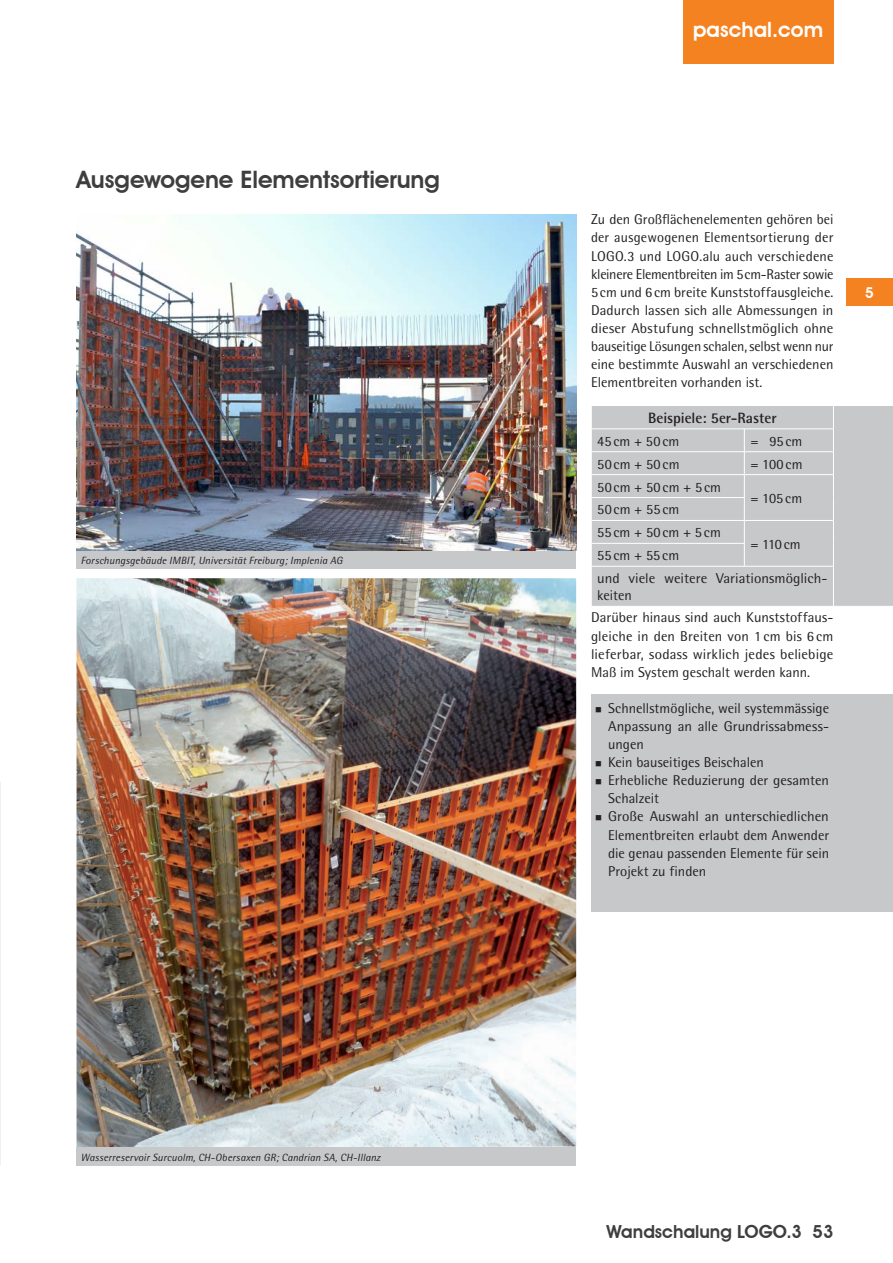
<style>
.page{position:relative;width:893px;height:1263px;background:#fff}
.page>*{position:absolute;margin:0;border:0;box-sizing:border-box;transform-origin:0 0}
.t1{font:600 24px "Avant Garde IT Cby BT";color:#3e3e3f}
.t2{font:600 21px "Avant Garde IT Cby BT";color:#fff}
.t3{font:600 18px "Avant Garde IT Cby BT";color:#3e3e3f}
.Fließ_eingerückt{font:700 15px "Rotis Semi Sans";letter-spacing:-.005em;color:#231f20}
.t4{font:600 15px "Avant Garde IT Cby BT";color:#fff}
.Fließtext{font:14.25px/18.1px "Rotis Semi Sans";letter-spacing:.005em;color:#231f20;text-align:justify}
.Fließ_eingerückt-2{font:14.25px/18.1px "Rotis Semi Sans";color:#231f20;text-align:justify}
.Bildunterschriften{font:italic 10.5px "Rotis Semi Sans";letter-spacing:.01em;color:#231f20}
</style>
<div class="page">
<div style="left:683px;top:0;width:150px;height:64px;background:#f58220"></div>
<img style="left:77px;top:578px;width:499px;height:569px">
<div style="left:77px;top:550px;width:499px;height:18px;background:#c7c8ca"></div>
<div style="left:77px;top:1147px;width:499px;height:18px;background:#c7c8ca"></div>
<img style="left:77px;top:215px;width:499px;height:335px">
<div style="left:592px;top:406px;width:301px;height:200px;background:#c7c8ca"></div>
<hr style="left:591px;top:429px;width:153px;height:1px;background:#fff">
<hr style="left:744px;top:429px;width:90px;height:1px;background:#fff">
<hr style="left:591px;top:451px;width:153px;height:1px;background:#fff">
<hr style="left:744px;top:451px;width:90px;height:1px;background:#fff">
<hr style="left:591px;top:474px;width:153px;height:1px;background:#fff">
<hr style="left:744px;top:474px;width:90px;height:1px;background:#fff">
<hr style="left:591px;top:497px;width:153px;height:1px;background:#fff">
<hr style="left:591px;top:520px;width:153px;height:1px;background:#fff">
<hr style="left:744px;top:520px;width:90px;height:1px;background:#fff">
<svg style="left:833px;top:406px;width:1px;height:160px"></svg>
<hr style="left:591px;top:543px;width:153px;height:1px;background:#fff">
<svg style="left:744px;top:430px;width:1px;height:136px"></svg>
<hr style="left:591px;top:566px;width:153px;height:1px;background:#fff">
<hr style="left:744px;top:566px;width:90px;height:1px;background:#fff">
<hr style="left:833px;top:566px;width:1px;height:40px;background:#fff">
<div style="left:591px;top:695px;width:302px;height:217px;background:#c7c8ca"></div>
<div style="left:846px;top:279px;width:47px;height:27px;background:#f58220"></div>
<p class="t1" style="left:77px;top:165px;width:365px">Ausgewogene Elementsortierung</p>
<p class="Bildunterschriften" style="left:81px;top:554px;width:263px">Forschungsgebäude IMBIT, Universität Freiburg; Implenia AG</p>
<p class="Bildunterschriften" style="left:81px;top:1151px;width:301px">Wasserreservoir Surcuolm, CH-Obersaxen GR; Candrian SA, CH-Illanz</p>
<h2 class="t2" style="left:693px;top:17px;width:132px">paschal.com</h2>
<p class="Fließtext" style="left:591px;top:210px;width:244px">Zu den Großflächenelementen gehören bei der ausgewogenen Elementsortierung der LOGO.3 und LOGO.alu auch verschiedene kleinere Elementbreiten im 5cm-Raster sowie 5cm und 6cm breite Kunststoffausgleiche.<br>Dadurch lassen sich alle Abmessungen in dieser Abstufung schnellstmöglich ohne bauseitige Lösungen schalen, selbst wenn nur eine bestimmte Auswahl an verschiedenen Elementbreiten vorhanden ist.</p>
<p class="Fließ_eingerückt" style="left:648px;top:408px;width:130px">Beispiele: 5er-Raster</p>
<p class="Fließtext" style="left:597px;top:432px;width:84px">45cm + 50cm</p>
<p class="Fließtext" style="left:750px;top:432px;width:54px">= 95cm</p>
<p class="Fließtext" style="left:597px;top:455px;width:84px">50cm + 50cm</p>
<p class="Fließtext" style="left:750px;top:455px;width:54px">= 100cm</p>
<p class="Fließtext" style="left:597px;top:477px;width:125px">50cm + 50cm + 5cm</p>
<p class="Fließtext" style="left:750px;top:489px;width:53px">= 105cm</p>
<p class="Fließtext" style="left:597px;top:500px;width:84px">50cm + 55cm</p>
<p class="Fließtext" style="left:597px;top:523px;width:125px">55cm + 50cm + 5cm</p>
<p class="Fließ_eingerückt-2" style="left:750px;top:535px;width:52px">= 110cm</p>
<p class="Fließtext" style="left:597px;top:546px;width:83px">55cm + 55cm</p>
<p class="Fließtext" style="left:597px;top:570px;width:232px;line-height:17.1px">und viele weitere Variationsmöglich&shy;keiten</p>
<p class="Fließtext" style="left:591px;top:608px;width:244px">Darüber hinaus sind auch Kunststoffaus&shy;gleiche in den Breiten von 1 cm bis 6 cm lieferbar, sodass wirklich jedes beliebige Maß im System geschalt werden kann.</p>
<p class="Fließ_eingerückt-2" style="left:608px;top:699px;width:223px;text-indent:-13px">■ Schnellstmögliche, weil systemmässige Anpassung an alle Grundrissabmess&shy;ungen</p>
<p class="Fließ_eingerückt-2" style="left:595px;top:753px;width:170px">■ Kein bauseitiges Beischalen</p>
<p class="Fließ_eingerückt-2" style="left:608px;top:771px;width:222px;text-indent:-13px">■ Erhebliche Reduzierung der gesamten<br>Schalzeit</p>
<p class="Fließ_eingerückt-2" style="left:608px;top:807px;width:223px;text-indent:-13px">■ Große Auswahl an unterschiedlichen Elementbreiten erlaubt dem Anwender die genau passenden Elemente für sein Projekt zu finden</p>
<p class="t4" style="left:865px;top:284px;width:10px">5</p>
<p class="t3" style="left:607px;top:1220px;width:228px">Wandschalung LOGO.3 53</p>
</div>
